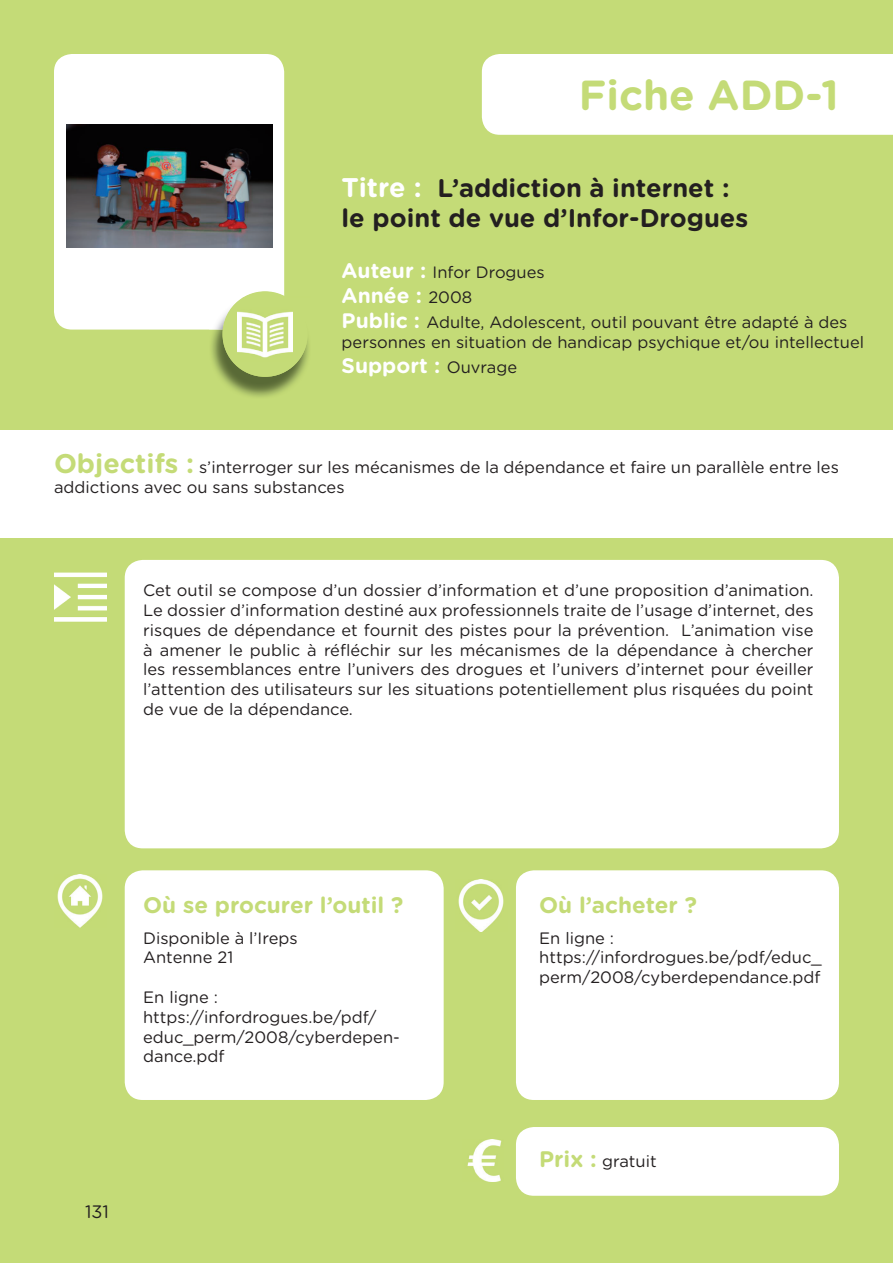
<style>
.page{position:relative;width:893px;height:1263px;background:#c4db77}
.page>*{position:absolute;margin:0;border:0;box-sizing:border-box;transform-origin:0 0}
.t1{font:700 42px "Gotham Rounded";color:#c4db77}
.t2{font:700 25.5px/30.6px "Gotham Rounded";color:#231f20}
.t3{font:700 22.5px "Gotham Rounded";color:#c4db77}
.t4{font:700 21px "Gotham Rounded";color:#fff}
.t5{font:18px "Gotham Rounded";color:#231f20}
.t6{font:16.5px/19.8px "Gotham Rounded";color:#231f20}
.s1{font-size:27px;color:#fff}
.s2{font-weight:700;font-size:21px;color:#fff}
.s3{font-weight:400;font-size:16.5px;color:#231f20}
.s4{font-weight:700;font-size:27px;color:#c4db77}
.s5{font-weight:700;font-size:22.5px;color:#c4db77}
</style>
<div class="page">
<div style="left:482px;top:54px;width:411px;height:81px;background:#fff"></div>
<div style="left:0;top:430px;width:893px;height:108px;background:#fff"></div>
<div style="left:54px;top:54px;width:230px;height:276px;background:#fff;border-radius:18px"></div>
<div style="left:125px;top:560px;width:714px;height:288px;background:#fff;border-radius:18px"></div>
<div style="left:125px;top:870px;width:319px;height:230px;background:#fff;border-radius:18px"></div>
<img style="left:54px;top:572px;width:52px;height:50px">
<img style="left:57px;top:875px;width:46px;height:52px">
<img style="left:458px;top:879px;width:46px;height:53px">
<div style="left:516px;top:870px;width:323px;height:230px;background:#fff;border-radius:18px"></div>
<div style="left:516px;top:1127px;width:323px;height:69px;background:#fff;border-radius:18px"></div>
<img style="left:467px;top:1140px;width:35px;height:41px">
<img style="left:66px;top:124px;width:207px;height:124px">
<img style="left:211px;top:330px;width:98px;height:67px">
<img style="left:209px;top:317px;width:14px;height:13px">
<img style="left:223px;top:297px;width:22px;height:31px">
<div style="left:223px;top:292px;width:85px;height:85px;background:#c4db77;border-radius:50%"></div>
<img style="left:237px;top:311px;width:56px;height:47px">
<h1 class="t1" style="left:579px;top:65px;width:262px">Fiche ADD-1</h1>
<h2 class="t2" style="left:342px;top:171px;width:408px"><span class="s1">Titre :</span> L’addiction à internet : le point de vue d’Infor-Drogues</h2>
<p class="t6" style="left:342px;top:261px;width:205px"><span class="s2">Auteur :</span> Infor Drogues</p>
<p class="t4" style="left:342px;top:280px;width:132px">Année : <span class="s3">2008</span></p>
<p class="t6" style="left:342px;top:312px;width:524px"><span class="s2">Public :</span> Adulte, Adolescent, outil pouvant être adapté à des personnes en situation de handicap psychique et/ou intellectuel</p>
<p class="t4" style="left:342px;top:350px;width:177px">Support : <span class="s3">Ouvrage</span></p>
<p class="t6" style="left:54px;top:456px;width:786px"><span class="s4">Objectifs :</span> s’interroger sur les mécanismes de la dépendance et faire un parallèle entre les addictions avec ou sans substances</p>
<p class="t6" style="left:143px;top:580px;width:672px;text-align:justify">Cet outil se compose d’un dossier d’information et d’une proposition d’animation.<br>Le dossier d’information destiné aux professionnels traite de l’usage d’internet, des risques de dépendance et fournit des pistes pour la prévention. L’animation vise à amener le public à réfléchir sur les mécanismes de la dépendance à chercher les ressemblances entre l’univers des drogues et l’univers d’internet pour éveiller l’attention des utilisateurs sur les situations potentiellement plus risquées du point de vue de la dépendance.</p>
<h3 class="t3" style="left:143px;top:888px;width:262px">Où se procurer l’outil ?</h3>
<p class="t6" style="left:143px;top:927px;width:156px">Disponible à l’Ireps<br>Antenne 21</p>
<p class="t6" style="left:143px;top:986px;width:258px">En ligne : https://infordrogues.be/pdf/ educ_perm/2008/cyberdepen&shy;dance.pdf</p>
<p class="t5" style="left:85px;top:1199px;width:25px">131</p>
<h3 class="t3" style="left:539px;top:888px;width:159px">Où l’acheter ?</h3>
<p class="t6" style="left:539px;top:927px;width:284px">En ligne : https://infordrogues.be/pdf/educ_ perm/2008/cyberdependance.pdf</p>
<p class="t6" style="left:539px;top:1151px;width:119px"><span class="s5">Prix :</span> gratuit</p>
</div>
